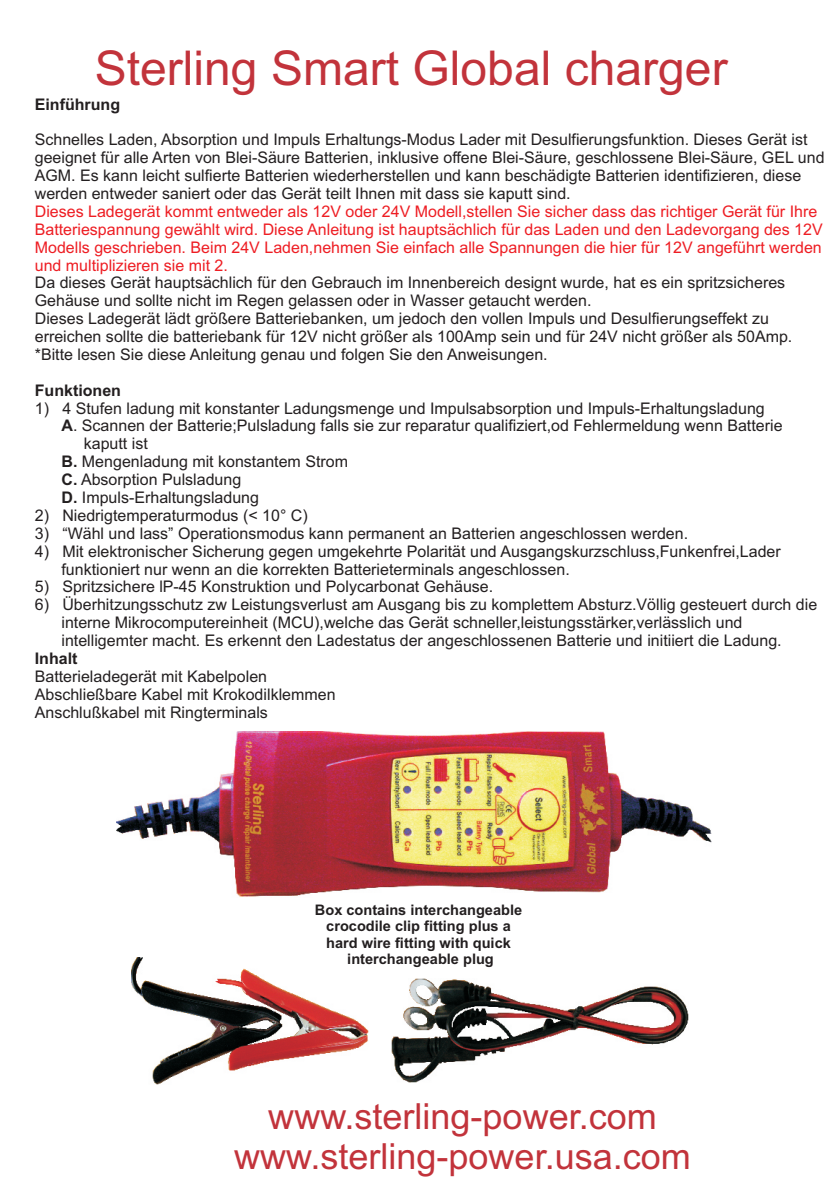
<style>
.page{position:relative;width:840px;height:1191px;background:#fff}
.page>*{position:absolute;margin:0;border:0;box-sizing:border-box;transform-origin:0 0}
.t1{font:48px "Arial";color:#c2333b}
.t2{font:36px/40.2px "Arial";color:#c2333b;text-align:center}
.t3{font:16px/17.8px "Arial";color:#231f20}
.t4{font:16px/17.8px "Arial";color:#ee1d23}
.t5{font:700 16px "Arial";color:#231f20}
.t6{font:700 14.6px/16.2px "Arial";color:#231f20;text-align:center}
.s1{font-weight:700}
</style>
<div class="page">
<img style="left:116px;top:732px;width:594px;height:165px">
<img style="left:131px;top:957px;width:237px;height:127px">
<img style="left:391px;top:979px;width:297px;height:103px">
<h1 class="t1" style="left:95px;top:50px;width:634px">Sterling Smart Global charger</h1>
<p class="t5" style="left:35px;top:98px;width:87px">Einführung</p>
<p class="t3" style="left:35px;top:132px;width:790px">Schnelles Laden, Absorption und Impuls Erhaltungs-Modus Lader mit Desulfierungsfunktion. Dieses Gerät ist geeignet für alle Arten von Blei-Säure Batterien, inklusive offene Blei-Säure, geschlossene Blei-Säure, GEL und AGM. Es kann leicht sulfierte Batterien wiederherstellen und kann beschädigte Batterien identifizieren, diese werden entweder saniert oder das Gerät teilt Ihnen mit dass sie kaputt sind.</p>
<p class="t4" style="left:35px;top:204px;width:789px">Dieses Ladegerät kommt entweder als 12V oder 24V Modell,stellen Sie sicher dass das richtiger Gerät für Ihre Batteriespannung gewählt wird. Diese Anleitung ist hauptsächlich für das Laden und den Ladevorgang des 12V Modells geschrieben. Beim 24V Laden,nehmen Sie einfach alle Spannungen die hier für 12V angeführt werden und multiplizieren sie mit 2.</p>
<p class="t3" style="left:35px;top:275px;width:758px">Da dieses Gerät hauptsächlich für den Gebrauch im Innenbereich designt wurde, hat es ein spritzsicheres Gehäuse und sollte nicht im Regen gelassen oder in Wasser getaucht werden.<br>Dieses Ladegerät lädt größere Batteriebanken, um jedoch den vollen Impuls und Desulfierungseffekt zu erreichen sollte die batteriebank für 12V nicht größer als 100Amp sein und für 24V nicht größer als 50Amp. *Bitte lesen Sie diese Anleitung genau und folgen Sie den Anweisungen.</p>
<p class="t5" style="left:35px;top:384px;width:88px">Funktionen</p>
<p class="t3" style="left:35px;top:400px;width:731px">1) 4 Stufen ladung mit konstanter Ladungsmenge und Impulsabsorption und Impuls-Erhaltungsladung</p>
<p class="t3" style="left:61px;top:418px;width:722px"><span class="s1">A</span>. Scannen der Batterie;Pulsladung falls sie zur reparatur qualifiziert,od Fehlermeldung wenn Batterie</p>
<p class="t3" style="left:84px;top:436px;width:66px">kaputt ist</p>
<p class="t3" style="left:61px;top:454px;width:288px"><span class="s1">B.</span> Mengenladung mit konstantem Strom</p>
<p class="t3" style="left:61px;top:472px;width:181px"><span class="s1">C.</span> Absorption Pulsladung</p>
<p class="t3" style="left:61px;top:490px;width:199px"><span class="s1">D.</span> Impuls-Erhaltungsladung</p>
<p class="t3" style="left:35px;top:508px;width:274px">2) Niedrigtemperaturmodus (&lt; 10° C)</p>
<p class="t3" style="left:35px;top:526px;width:654px">3) “Wähl und lass” Operationsmodus kann permanent an Batterien angeschlossen werden.</p>
<p class="t3" style="left:61px;top:543px;width:720px;text-indent:-27px">4) Mit elektronischer Sicherung gegen umgekehrte Polarität und Ausgangskurzschluss,Funkenfrei,Lader funktioniert nur wenn an die korrekten Batterieterminals angeschlossen.</p>
<p class="t3" style="left:35px;top:579px;width:459px">5) Spritzsichere lP-45 Konstruktion und Polycarbonat Gehäuse.</p>
<p class="t3" style="left:61px;top:597px;width:757px;text-indent:-27px">6) Überhitzungsschutz zw Leistungsverlust am Ausgang bis zu komplettem Absturz.Völlig gesteuert durch die interne Mikrocomputereinheit (MCU),welche das Gerät schneller,leistungsstärker,verlässlich und intelligemter macht. Es erkennt den Ladestatus der angeschlossenen Batterie und initiiert die Ladung.</p>
<p class="t5" style="left:35px;top:652px;width:44px">Inhalt</p>
<p class="t3" style="left:35px;top:668px;width:302px">Batterieladegerät mit Kabelpolen<br>Abschließbare Kabel mit Krokodilklemmen<br>Anschlußkabel mit Ringterminals</p>
<p class="t6" style="left:315px;top:903px;width:209px">Box contains interchangeable crocodile clip fitting plus a hard wire fitting with quick interchangeable plug</p>
<h2 class="t2" style="left:234px;top:1099px;width:458px">www.sterling-power.com www.sterling-power.usa.com</h2>
</div>
